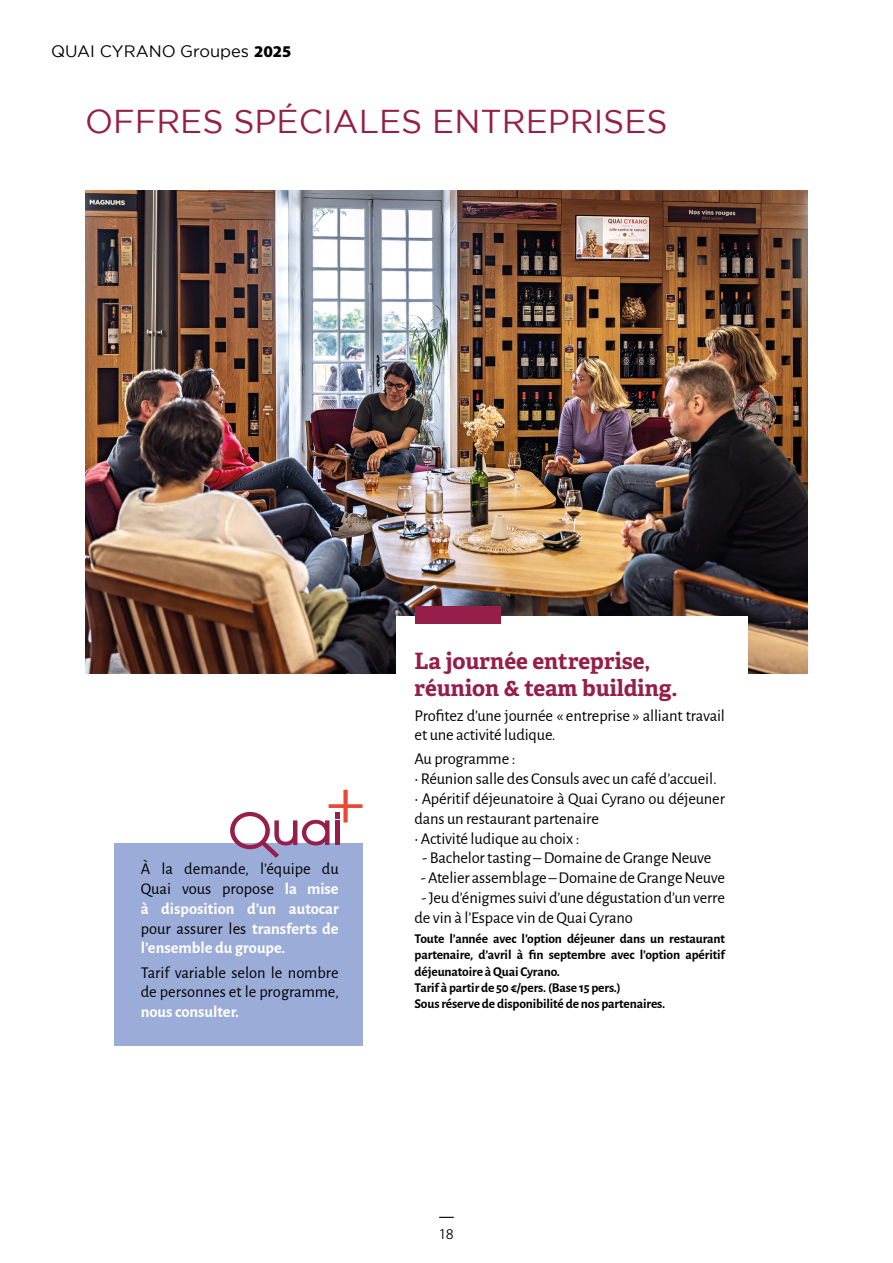
<style>
.page{position:relative;width:893px;height:1263px;background:#fff}
.page>*{position:absolute;margin:0;border:0;box-sizing:border-box;transform-origin:0 0}
.t1{font:33px "Gotham";color:#951f4a}
.t2{font:700 22.5px/27px "Adelle";color:#951f4a}
.t3{font:16.5px/19.8px "Alegreya Sans";letter-spacing:-.01em;color:#000}
.t4{font:700 16.5px/19.8px "Alegreya Sans";color:#fff;text-align:justify}
.t5{font:16.5px "Gotham";color:#000}
.t6{font:15px "Akagi Pro";color:#000}
.t7{font:700 13.5px/16.2px "Alegreya Sans";letter-spacing:-.01em;color:#000}
.s1{font-family:"Akagi Pro";font-weight:900}
.s2{font-weight:400;color:#000}
</style>
<div class="page">
<svg style="left:439px;top:1217px;width:15px;height:1px"></svg>
<div style="left:114px;top:843px;width:248px;height:203px;background:#9cacd9"></div>
<svg style="left:230px;top:790px;width:132px;height:68px"></svg>
<img style="left:85px;top:191px;width:723px;height:482px">
<div style="left:396px;top:616px;width:352px;height:430px;background:#fff"></div>
<div style="left:415px;top:607px;width:85px;height:17px;background:#951f4a"></div>
<p class="t5" style="left:51px;top:42px;width:242px">QUAI CYRANO Groupes <span class="s1">2025</span></p>
<h1 class="t1" style="left:85px;top:103px;width:584px">OFFRES SPÉCIALES ENTREPRISES</h1>
<p class="t4" style="left:141px;top:858px;width:200px"><span class="s2">À la demande, l’équipe du Quai vous propose</span> la mise à disposition d’un autocar <span class="s2">pour assurer les</span> transferts de l’ensemble du groupe.</p>
<p class="t3" style="left:141px;top:961px;width:200px">Tarif variable selon le nombre de personnes et le programme,</p>
<p class="t4" style="left:141px;top:1001px;width:100px">nous consulter.</p>
<h2 class="t2" style="left:415px;top:648px;width:264px">La journée entreprise, réunion &amp; team building.</h2>
<p class="t3" style="left:415px;top:704px;width:312px">Profitez d’une journée « entreprise » alliant travail et une activité ludique.</p>
<p class="t3" style="left:415px;top:748px;width:102px">Au programme :</p>
<p class="t3" style="left:415px;top:768px;width:304px">• Réunion salle des Consuls avec un café d’accueil.</p>
<p class="t3" style="left:415px;top:788px;width:312px">• Apéritif déjeunatoire à Quai Cyrano ou déjeuner dans un restaurant partenaire</p>
<p class="t3" style="left:415px;top:827px;width:166px">• Activité ludique au choix :</p>
<p class="t3" style="left:422px;top:847px;width:291px">- Bachelor tasting – Domaine de Grange Neuve</p>
<p class="t3" style="left:421px;top:867px;width:305px">- Atelier assemblage – Domaine de Grange Neuve</p>
<p class="t3" style="left:415px;top:887px;width:312px;text-indent:7px">- Jeu d’énigmes suivi d’une dégustation d’un verre de vin à l’Espace vin de Quai Cyrano</p>
<p class="t7" style="left:415px;top:930px;width:312px">Toute l’année avec l’option déjeuner dans un restaurant partenaire, d’avril à fin septembre avec l’option apéritif déjeunatoire à Quai Cyrano.<br>Tarif à partir de 50 €/pers. (Base 15 pers.)<br>Sous réserve de disponibilité de nos partenaires.</p>
<p class="t6" style="left:439px;top:1225px;width:16px">18</p>
</div>
